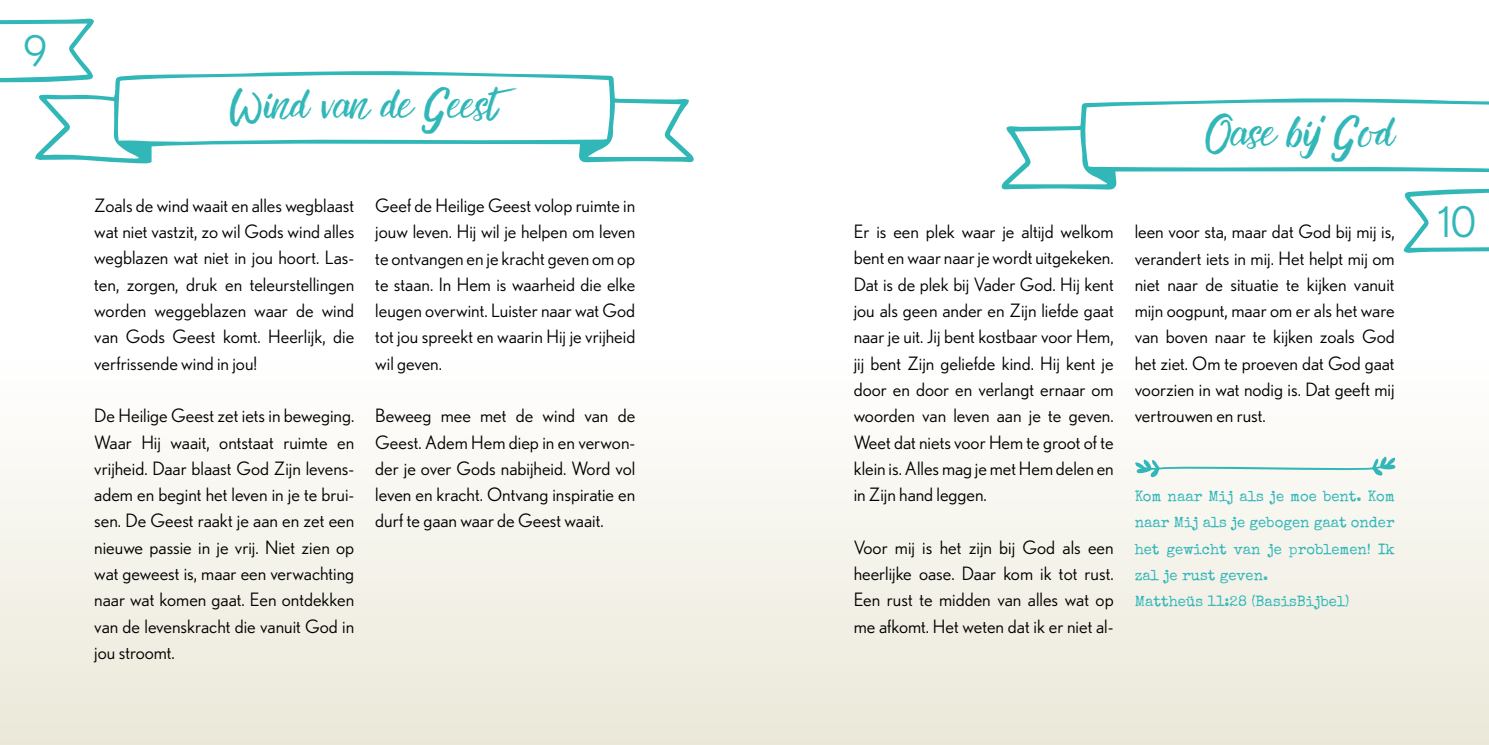
<style>
.page{position:relative;width:1489px;height:745px;background:#fff}
.page>*{position:absolute;margin:0;border:0;box-sizing:border-box;transform-origin:0 0}
.t1{font:42px "Nobel";color:#32b7b9}
.t2{font:36.75px "Rebel";color:#32b7b9}
.t3{font:18.38px/26.2px "Nobel";color:#000;text-align:justify}
.t4{font:14.88px/26.2px "Special Elite";color:#32b7b9}
</style>
<div class="page">
<div style="left:0;top:0;width:1488px;height:744px;background:linear-gradient(to bottom,#fff,#f0ede1)"></div>
<svg style="left:35px;top:71px;width:659px;height:92px"></svg>
<svg style="left:1000px;top:98px;width:488px;height:91px"></svg>
<svg style="left:0;top:18px;width:94px;height:65px"></svg>
<svg style="left:1402px;top:188px;width:86px;height:65px"></svg>
<svg style="left:1134px;top:456px;width:262px;height:22px"></svg>
<h1 class="t1" style="left:23px;top:27px;width:25px">9</h1>
<h2 class="t2" style="left:230px;top:78px;width:291px">Wind van de Geest</h2>
<p class="t3" style="left:94px;top:192px;width:261px">Zoals de wind waait en alles wegblaast wat niet vastzit, zo wil Gods wind alles wegblazen wat niet in jou hoort. Las&shy;ten, zorgen, druk en teleurstellingen worden weggeblazen waar de wind van Gods Geest komt. Heerlijk, die verfrissende wind in jou!</p>
<p class="t3" style="left:94px;top:402px;width:261px">De Heilige Geest zet iets in beweging.<br>Waar Hij waait, ontstaat ruimte en vrijheid. Daar blaast God Zijn levens&shy;adem en begint het leven in je te brui&shy;sen. De Geest raakt je aan en zet een nieuwe passie in je vrij. Niet zien op wat geweest is, maar een verwachting naar wat komen gaat. Een ontdekken van de levenskracht die vanuit God in jou stroomt.</p>
<p class="t3" style="left:375px;top:192px;width:261px">Geef de Heilige Geest volop ruimte in jouw leven. Hij wil je helpen om leven te ontvangen en je kracht geven om op te staan. In Hem is waarheid die elke leugen overwint. Luister naar wat God tot jou spreekt en waarin Hij je vrijheid wil geven.</p>
<p class="t3" style="left:375px;top:402px;width:261px">Beweeg mee met de wind van de Geest. Adem Hem diep in en verwon&shy;der je over Gods nabijheid. Word vol leven en kracht. Ontvang inspiratie en durf te gaan waar de Geest waait.</p>
<h2 class="t2" style="left:1205px;top:105px;width:190px">Oase bij God</h2>
<p class="t3" style="left:853px;top:218px;width:261px">Er is een plek waar je altijd welkom bent en waar naar je wordt uitgekeken.<br>Dat is de plek bij Vader God. Hij kent jou als geen ander en Zijn liefde gaat naar je uit. Jij bent kostbaar voor Hem, jij bent Zijn geliefde kind. Hij kent je door en door en verlangt ernaar om woorden van leven aan je te geven.<br>Weet dat niets voor Hem te groot of te klein is. Alles mag je met Hem delen en in Zijn hand leggen.</p>
<p class="t3" style="left:853px;top:533px;width:261px">Voor mij is het zijn bij God als een heerlijke oase. Daar kom ik tot rust.<br>Een rust te midden van alles wat op me afkomt. Het weten dat ik er niet al-</p>
<p class="t3" style="left:1134px;top:218px;width:261px">leen voor sta, maar dat God bij mij is, verandert iets in mij. Het helpt mij om niet naar de situatie te kijken vanuit mijn oogpunt, maar om er als het ware van boven naar te kijken zoals God het ziet. Om te proeven dat God gaat voorzien in wat nodig is. Dat geeft mij vertrouwen en rust.</p>
<p class="t4" style="left:1134px;top:483px;width:261px">Kom naar Mij als je moe bent. Kom naar Mij als je gebogen gaat onder het gewicht van je problemen! Ik zal je rust geven.<br>Mattheüs 11:28 (BasisBijbel)</p>
<h1 class="t1" style="left:1437px;top:198px;width:40px">10</h1>
</div>
